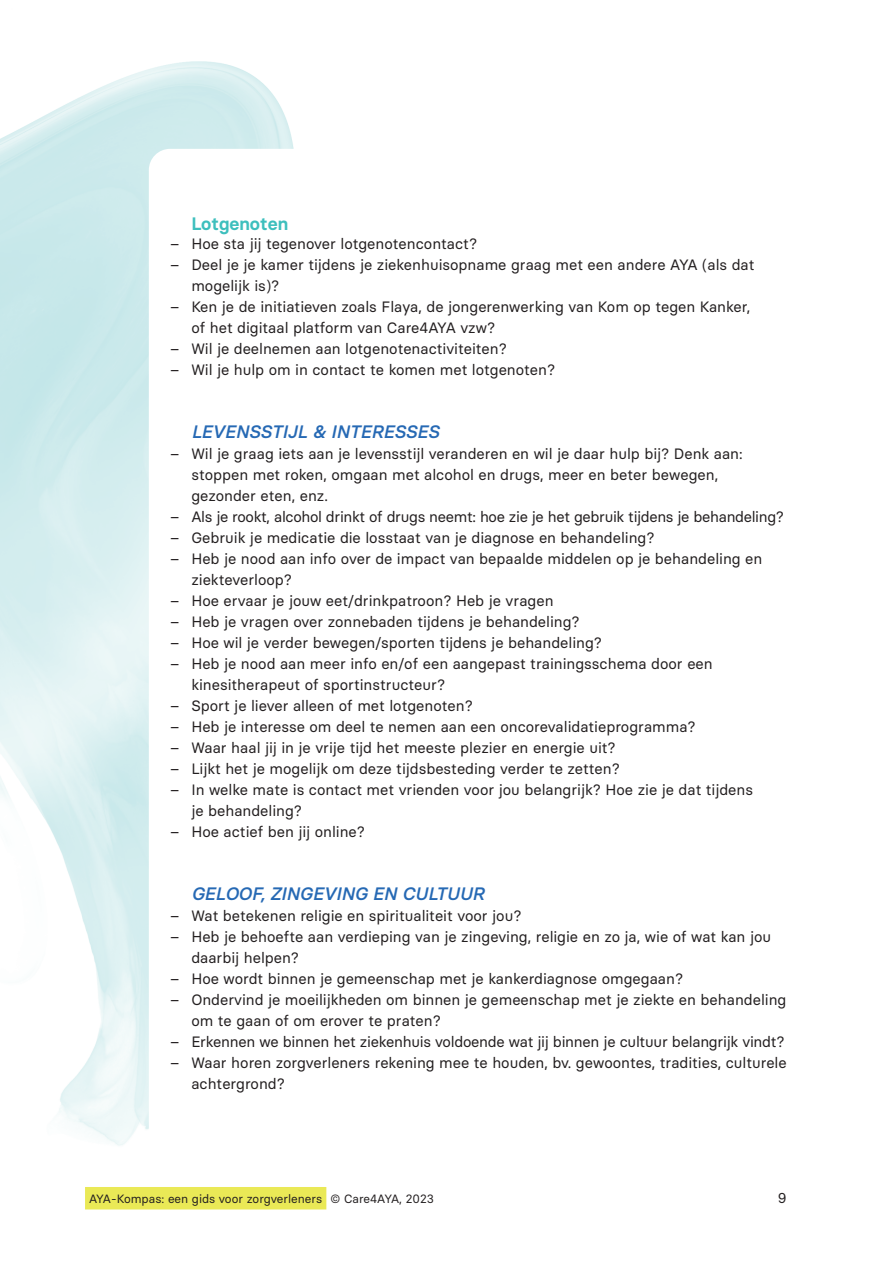
<style>
.page{position:relative;width:893px;height:1263px;background:#fff}
.page>*{position:absolute;margin:0;border:0;box-sizing:border-box;transform-origin:0 0}
.t1{font:italic 500 18px "Basier Circle";color:#2669b4}
.t2{font:600 18px "Basier Circle";color:#3dbfbd}
.t3{font:15px/21px "Basier Circle";color:#231f20}
.t4{font:15px "Basier Circle";letter-spacing:-.02em;color:#231f20}
.t5{font:14.25px "Basier Circle";color:#231f20}
.t6{font:12px "Basier Circle";color:#231f20}
</style>
<div class="page">
<div style="left:85px;top:1187px;width:241px;height:22px;background:#eae956"></div>
<p class="t2" style="left:191px;top:212px;width:98px">Lotgenoten</p>
<p class="t3" style="left:170px;top:233px;width:309px">– Hoe sta jij tegenover lotgenotencontact?</p>
<p class="t3" style="left:191px;top:254px;width:565px;text-indent:-21px">– Deel je je kamer tijdens je ziekenhuisopname graag met een andere AYA (als dat mogelijk is)?</p>
<p class="t3" style="left:191px;top:296px;width:561px;text-indent:-21px">– Ken je de initiatieven zoals Flaya, de jongerenwerking van Kom op tegen Kanker, of het digitaal platform van Care4AYA vzw?</p>
<p class="t3" style="left:170px;top:338px;width:338px">– Wil je deelnemen aan lotgenotenactiviteiten?</p>
<p class="t3" style="left:170px;top:359px;width:387px">– Wil je hulp om in contact te komen met lotgenoten?</p>
<p class="t1" style="left:191px;top:421px;width:249px">LEVENSSTIJL &amp; INTERESSES</p>
<p class="t3" style="left:191px;top:443px;width:553px;text-indent:-21px">– Wil je graag iets aan je levensstijl veranderen en wil je daar hulp bij? Denk aan: stoppen met roken, omgaan met alcohol en drugs, meer en beter bewegen, gezonder eten, enz.</p>
<p class="t4" style="left:170px;top:507px;width:615px">– Als je rookt, alcohol drinkt of drugs neemt: hoe zie je het gebruik tijdens je behandeling?</p>
<p class="t3" style="left:170px;top:527px;width:486px">– Gebruik je medicatie die losstaat van je diagnose en behandeling?</p>
<p class="t3" style="left:191px;top:548px;width:572px;text-indent:-21px">– Heb je nood aan info over de impact van bepaalde middelen op je behandeling en ziekteverloop?</p>
<p class="t3" style="left:170px;top:590px;width:385px">– Hoe ervaar je jouw eet/drinkpatroon? Heb je vragen</p>
<p class="t3" style="left:170px;top:611px;width:411px">– Heb je vragen over zonnebaden tijdens je behandeling?</p>
<p class="t3" style="left:170px;top:632px;width:433px">– Hoe wil je verder bewegen/sporten tijdens je behandeling?</p>
<p class="t3" style="left:191px;top:653px;width:523px;text-indent:-21px">– Heb je nood aan meer info en/of een aangepast trainingsschema door een kinesitherapeut of sportinstructeur?</p>
<p class="t3" style="left:170px;top:695px;width:304px">– Sport je liever alleen of met lotgenoten?</p>
<p class="t3" style="left:170px;top:716px;width:527px">– Heb je interesse om deel te nemen aan een oncorevalidatieprogramma?</p>
<p class="t3" style="left:170px;top:737px;width:447px">– Waar haal jij in je vrije tijd het meeste plezier en energie uit?</p>
<p class="t3" style="left:170px;top:758px;width:451px">– Lijkt het je mogelijk om deze tijdsbesteding verder te zetten?</p>
<p class="t3" style="left:191px;top:779px;width:563px;text-indent:-21px">– In welke mate is contact met vrienden voor jou belangrijk? Hoe zie je dat tijdens je behandeling?</p>
<p class="t3" style="left:170px;top:821px;width:196px">– Hoe actief ben jij online?</p>
<p class="t1" style="left:191px;top:883px;width:295px">GELOOF, ZINGEVING EN CULTUUR</p>
<p class="t3" style="left:170px;top:905px;width:353px">– Wat betekenen religie en spiritualiteit voor jou?</p>
<p class="t3" style="left:191px;top:926px;width:581px;text-indent:-21px">– Heb je behoefte aan verdieping van je zingeving, religie en zo ja, wie of wat kan jou daarbij helpen?</p>
<p class="t3" style="left:170px;top:968px;width:515px">– Hoe wordt binnen je gemeenschap met je kankerdiagnose omgegaan?</p>
<p class="t3" style="left:191px;top:989px;width:596px;text-indent:-21px">– Ondervind je moeilijkheden om binnen je gemeenschap met je ziekte en behandeling om te gaan of om erover te praten?</p>
<p class="t3" style="left:170px;top:1031px;width:616px">– Erkennen we binnen het ziekenhuis voldoende wat jij binnen je cultuur belangrijk vindt?</p>
<p class="t3" style="left:191px;top:1052px;width:597px;text-indent:-21px">– Waar horen zorgverleners rekening mee te houden, bv. gewoontes, tradities, culturele achtergrond?</p>
<p class="t6" style="left:89px;top:1191px;width:347px">AYA-Kompas: een gids voor zorgverleners © Care4AYA, 2023</p>
<p class="t5" style="left:778px;top:1189px;width:10px">9</p>
</div>
